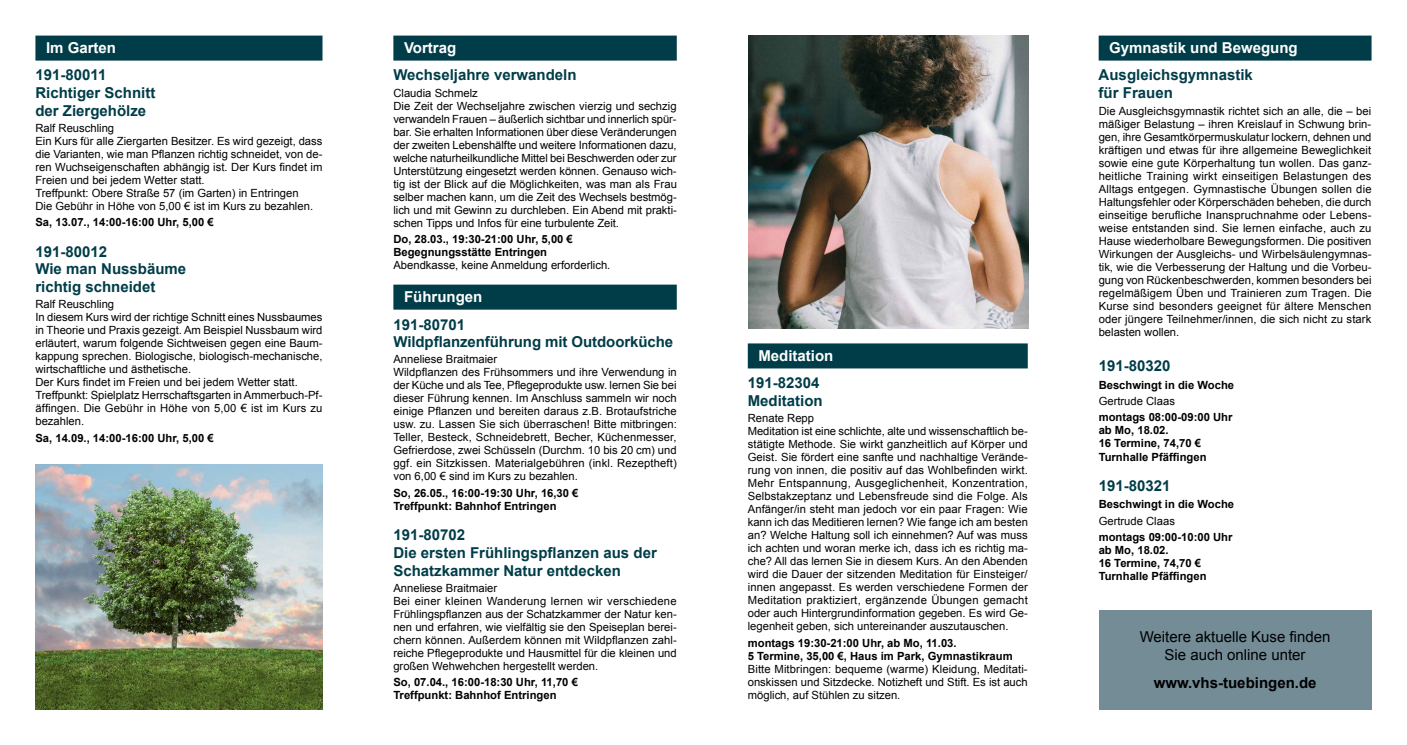
<style>
.page{position:relative;width:1407px;height:745px;background:#fff}
.page>*{position:absolute;margin:0;border:0;box-sizing:border-box;transform-origin:0 0}
.t1{font:700 15px/17.5px "Arial";color:#003d48}
.t2{font:700 15px "Arial";color:#fff}
.t3{font:15px/17.5px "Arial";color:#000;text-align:center}
.t4{font:700 15px "Arial";color:#000}
.t5{font:11.25px/13px "Arial";color:#000}
.t6{font:700 11.25px/13px "Arial";color:#000}
</style>
<div class="page">
<div style="left:35px;top:36px;width:287px;height:25px;background:#003d48"></div>
<img style="left:35px;top:464px;width:287px;height:245px">
<div style="left:393px;top:36px;width:284px;height:25px;background:#003d48"></div>
<div style="left:393px;top:284px;width:284px;height:25px;background:#003d48"></div>
<div style="left:748px;top:343px;width:280px;height:25px;background:#003d48"></div>
<div style="left:1098px;top:36px;width:273px;height:25px;background:#003d48"></div>
<div style="left:1099px;top:610px;width:272px;height:99px;background:#738c96"></div>
<img style="left:748px;top:35px;width:280px;height:293px">
<h1 class="t2" style="left:46px;top:37px;width:72px">Im Garten</h1>
<h1 class="t1" style="left:35px;top:67px;width:122px">191-80011<br>Richtiger Schnitt der Ziergehölze</h1>
<p class="t5" style="left:35px;top:121px;width:289px">Ralf Reuschling<br>Ein Kurs für alle Ziergarten Besitzer. Es wird gezeigt, dass die Varianten, wie man Pflanzen richtig schneidet, von de&shy;ren Wuchseigenschaften abhängig ist. Der Kurs findet im Freien und bei jedem Wetter statt.<br>Treffpunkt: Obere Straße 57 (im Garten) in Entringen<br>Die Gebühr in Höhe von 5,00 € ist im Kurs zu bezahlen.</p>
<p class="t6" style="left:35px;top:216px;width:180px">Sa, 13.07., 14:00-16:00 Uhr, 5,00 €</p>
<h1 class="t1" style="left:35px;top:243px;width:152px">191-80012<br>Wie man Nussbäume richtig schneidet</h1>
<p class="t5" style="left:35px;top:297px;width:289px">Ralf Reuschling<br>In diesem Kurs wird der richtige Schnitt eines Nussbaumes in Theorie und Praxis gezeigt. Am Beispiel Nussbaum wird erläutert, warum folgende Sichtweisen gegen eine Baum&shy;kappung sprechen. Biologische, biologisch-mechanische, wirtschaftliche und ästhetische.<br>Der Kurs findet im Freien und bei jedem Wetter statt.<br>Treffpunkt: Spielplatz Herrschaftsgarten in Ammerbuch-Pf&shy;äffingen. Die Gebühr in Höhe von 5,00 € ist im Kurs zu bezahlen.</p>
<p class="t6" style="left:35px;top:431px;width:180px">Sa, 14.09., 14:00-16:00 Uhr, 5,00 €</p>
<h1 class="t2" style="left:404px;top:37px;width:54px">Vortrag</h1>
<h1 class="t1" style="left:393px;top:67px;width:185px">Wechseljahre verwandeln</h1>
<p class="t5" style="left:393px;top:86px;width:285px">Claudia Schmelz<br>Die Zeit der Wechseljahre zwischen vierzig und sechzig verwandeln Frauen – äußerlich sichtbar und innerlich spür&shy;bar. Sie erhalten Informationen über diese Veränderungen der zweiten Lebenshälfte und weitere Informationen dazu, welche naturheilkundliche Mittel bei Beschwerden oder zur Unterstützung eingesetzt werden können. Genauso wich&shy;tig ist der Blick auf die Möglichkeiten, was man als Frau selber machen kann, um die Zeit des Wechsels bestmög&shy;lich und mit Gewinn zu durchleben. Ein Abend mit prakti&shy;schen Tipps und Infos für eine turbulente Zeit.</p>
<p class="t6" style="left:393px;top:233px;width:181px">Do, 28.03., 19:30-21:00 Uhr, 5,00 €<br>Begegnungsstätte Entringen</p>
<p class="t5" style="left:393px;top:259px;width:218px">Abendkasse, keine Anmeldung erforderlich.</p>
<h1 class="t2" style="left:404px;top:286px;width:80px">Führungen</h1>
<h1 class="t1" style="left:393px;top:315px;width:281px">191-80701<br>Wildpflanzenführung mit Outdoorküche</h1>
<p class="t5" style="left:393px;top:352px;width:285px">Anneliese Braitmaier<br>Wildpflanzen des Frühsommers und ihre Verwendung in der Küche und als Tee, Pflegeprodukte usw. lernen Sie bei dieser Führung kennen. Im Anschluss sammeln wir noch einige Pflanzen und bereiten daraus z.B. Brotaufstriche usw. zu. Lassen Sie sich überraschen! Bitte mitbringen:<br>Teller, Besteck, Schneidebrett, Becher, Küchenmesser, Gefrierdose, zwei Schüsseln (Durchm. 10 bis 20 cm) und ggf. ein Sitzkissen. Materialgebühren (inkl. Rezeptheft) von 6,00 € sind im Kurs zu bezahlen.</p>
<p class="t6" style="left:393px;top:486px;width:187px">So, 26.05., 16:00-19:30 Uhr, 16,30 €<br>Treffpunkt: Bahnhof Entringen</p>
<h1 class="t1" style="left:393px;top:526px;width:265px">191-80702<br>Die ersten Frühlingspflanzen aus der<br>Schatzkammer Natur entdecken</h1>
<p class="t5" style="left:393px;top:580px;width:285px">Anneliese Braitmaier<br>Bei einer kleinen Wanderung lernen wir verschiedene Frühlingspflanzen aus der Schatzkammer der Natur ken&shy;nen und erfahren, wie vielfältig sie den Speiseplan berei&shy;chern können. Außerdem können mit Wildpflanzen zahl&shy;reiche Pflegeprodukte und Hausmittel für die kleinen und großen Wehwehchen hergestellt werden.</p>
<p class="t6" style="left:393px;top:675px;width:186px">So, 07.04., 16:00-18:30 Uhr, 11,70 €<br>Treffpunkt: Bahnhof Entringen</p>
<h1 class="t2" style="left:758px;top:344px;width:77px">Meditation</h1>
<h1 class="t1" style="left:748px;top:374px;width:76px">191-82304<br>Meditation</h1>
<p class="t5" style="left:748px;top:411px;width:282px">Renate Repp<br>Meditation ist eine schlichte, alte und wissenschaftlich be&shy;stätigte Methode. Sie wirkt ganzheitlich auf Körper und Geist. Sie fördert eine sanfte und nachhaltige Verände&shy;rung von innen, die positiv auf das Wohlbefinden wirkt.<br>Mehr Entspannung, Ausgeglichenheit, Konzentration, Selbstakzeptanz und Lebensfreude sind die Folge. Als Anfänger/in steht man jedoch vor ein paar Fragen: Wie kann ich das Meditieren lernen? Wie fange ich am besten an? Welche Haltung soll ich einnehmen? Auf was muss ich achten und woran merke ich, dass ich es richtig ma&shy;che? All das lernen Sie in diesem Kurs. An den Abenden wird die Dauer der sitzenden Meditation für Einsteiger/ innen angepasst. Es werden verschiedene Formen der Meditation praktiziert, ergänzende Übungen gemacht oder auch Hintergrundinformation gegeben. Es wird Ge&shy;legenheit geben, sich untereinander auszutauschen.</p>
<p class="t6" style="left:748px;top:636px;width:266px">montags 19:30-21:00 Uhr, ab Mo, 11.03.<br>5 Termine, 35,00 €, Haus im Park, Gymnastikraum</p>
<p class="t5" style="left:748px;top:662px;width:281px;text-align:justify">Bitte Mitbringen: bequeme (warme) Kleidung, Meditati&shy;onskissen und Sitzdecke. Notizheft und Stift. Es ist auch möglich, auf Stühlen zu sitzen.</p>
<h1 class="t2" style="left:1109px;top:37px;width:190px">Gymnastik und Bewegung</h1>
<h1 class="t1" style="left:1098px;top:67px;width:156px">Ausgleichsgymnastik für Frauen</h1>
<p class="t5" style="left:1098px;top:104px;width:274px;text-align:justify">Die Ausgleichsgymnastik richtet sich an alle, die – bei mäßiger Belastung – ihren Kreislauf in Schwung brin&shy;gen, ihre Gesamtkörpermuskulatur lockern, dehnen und kräftigen und etwas für ihre allgemeine Beweglichkeit sowie eine gute Körperhaltung tun wollen. Das ganz&shy;heitliche Training wirkt einseitigen Belastungen des Alltags entgegen. Gymnastische Übungen sollen die Haltungsfehler oder Körperschäden beheben, die durch einseitige berufliche Inanspruchnahme oder Lebens&shy;weise entstanden sind. Sie lernen einfache, auch zu Hause wiederholbare Bewegungsformen. Die positiven Wirkungen der Ausgleichs- und Wirbelsäulengymnas&shy;tik, wie die Verbesserung der Haltung und die Vorbeu&shy;gung von Rückenbeschwerden, kommen besonders bei regelmäßigem Üben und Trainieren zum Tragen. Die Kurse sind besonders geeignet für ältere Menschen oder jüngere Teilnehmer/innen, die sich nicht zu stark belasten wollen.</p>
<h1 class="t1" style="left:1098px;top:357px;width:73px">191-80320</h1>
<p class="t6" style="left:1098px;top:378px;width:137px">Beschwingt in die Woche</p>
<p class="t5" style="left:1098px;top:394px;width:78px">Gertrude Claas</p>
<p class="t6" style="left:1098px;top:411px;width:135px">montags 08:00-09:00 Uhr ab Mo, 18.02.<br>16 Termine, 74,70 €<br>Turnhalle Pfäffingen</p>
<h1 class="t1" style="left:1098px;top:477px;width:73px">191-80321</h1>
<p class="t6" style="left:1098px;top:497px;width:137px">Beschwingt in die Woche</p>
<p class="t5" style="left:1098px;top:513px;width:78px">Gertrude Claas</p>
<p class="t6" style="left:1098px;top:530px;width:135px">montags 09:00-10:00 Uhr ab Mo, 18.02.<br>16 Termine, 74,70 €<br>Turnhalle Pfäffingen</p>
<h1 class="t3" style="left:1140px;top:628px;width:192px">Weitere aktuelle Kuse finden<br>Sie auch online unter</h1>
<h1 class="t4" style="left:1153px;top:671px;width:164px">www.vhs-tuebingen.de</h1>
</div>
